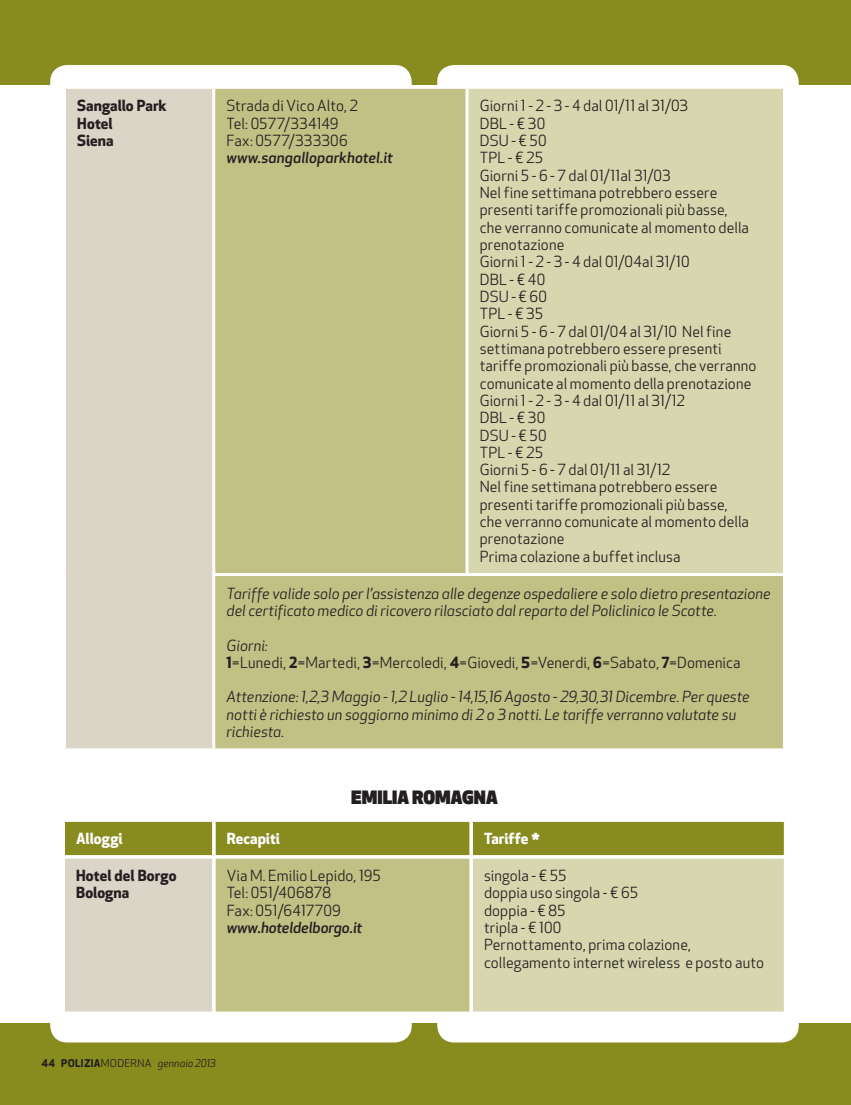
<style>
.page{position:relative;width:851px;height:1105px;background:#fff}
.page>*{position:absolute;margin:0;border:0;box-sizing:border-box;transform-origin:0 0}
.inserto__titolo_sezi{font:900 18px "Apex New";letter-spacing:.005em;color:#231f20}
.Testo_tabelle{font:15px/17.4px "Apex New";letter-spacing:.01em;color:#231f20}
.Testo_tabelle-2{font:italic 15px/17.2px "Apex New";color:#231f20}
.Testo_tabelle-3{font:italic 500 15px/17.4px "Apex New";color:#231f20}
.Testo_tabelle-4{font:700 15px/17.2px "Apex New";letter-spacing:.005em;color:#231f20}
.testo_corrente_n{font:700 15px "Apex New";color:#fff}
.t1{font:italic 10.5px "Apex New";color:#231f20}
.s1{font-style:italic}
.s2{font-weight:700}
.s3{font-weight:400;font-style:normal}
.s4{font-weight:700;font-style:normal}
.s5{font-style:normal}
</style>
<div class="page">
<hr style="left:850px;top:1024px;width:1px;height:81px;background:#888b1e">
<hr style="left:850px;top:0;width:1px;height:84px;background:#888b1e">
<div style="left:0;top:1024px;width:850px;height:81px;background:#888b1e"></div>
<div style="left:0;top:0;width:850px;height:84px;background:#888b1e"></div>
<div style="left:50px;top:65px;width:362px;height:977px;background:#fff;border-radius:17px"></div>
<div style="left:437px;top:65px;width:362px;height:977px;background:#fff;border-radius:17px"></div>
<div style="left:64px;top:87px;width:150px;height:663px;background:#dad5c6"></div>
<div style="left:215px;top:89px;width:568px;height:659px;background:#c1c185"></div>
<div style="left:467px;top:87px;width:317px;height:488px;background:#d7d7af"></div>
<hr style="left:63px;top:748px;width:151px;height:3px;background:#fff">
<hr style="left:63px;top:86px;width:151px;height:3px;background:#fff">
<hr style="left:63px;top:89px;width:3px;height:486px;background:#fff">
<hr style="left:212px;top:89px;width:3px;height:484px;background:#fff">
<hr style="left:467px;top:86px;width:319px;height:3px;background:#fff">
<hr style="left:465px;top:89px;width:3px;height:484px;background:#fff">
<hr style="left:783px;top:89px;width:3px;height:484px;background:#fff">
<hr style="left:63px;top:575px;width:3px;height:173px;background:#fff">
<hr style="left:212px;top:573px;width:255px;height:3px;background:#fff">
<hr style="left:212px;top:576px;width:3px;height:172px;background:#fff">
<hr style="left:467px;top:573px;width:319px;height:3px;background:#fff">
<div style="left:65px;top:822px;width:719px;height:33px;background:#888b1e"></div>
<div style="left:63px;top:857px;width:151px;height:156px;background:#dad5c6"></div>
<div style="left:214px;top:857px;width:257px;height:156px;background:#c1c185"></div>
<div style="left:471px;top:857px;width:314px;height:156px;background:#d7d7af"></div>
<hr style="left:212px;top:822px;width:3px;height:33px;background:#fff">
<hr style="left:62px;top:855px;width:152px;height:3px;background:#fff">
<hr style="left:214px;top:855px;width:257px;height:3px;background:#fff">
<hr style="left:212px;top:858px;width:3px;height:154px;background:#fff">
<hr style="left:471px;top:855px;width:316px;height:3px;background:#fff">
<hr style="left:62px;top:1012px;width:152px;height:3px;background:#fff">
<hr style="left:214px;top:1012px;width:257px;height:3px;background:#fff">
<hr style="left:471px;top:1012px;width:316px;height:3px;background:#fff">
<hr style="left:470px;top:822px;width:1px;height:33px;background:#fff">
<hr style="left:471px;top:822px;width:2px;height:33px;background:#fff">
<hr style="left:63px;top:858px;width:2px;height:154px;background:#fff">
<hr style="left:470px;top:858px;width:1px;height:154px;background:#fff">
<hr style="left:471px;top:858px;width:2px;height:154px;background:#fff">
<hr style="left:784px;top:858px;width:1px;height:154px;background:#fff">
<p class="Testo_tabelle" style="left:480px;top:97px;width:278px">Giorni 1 - 2 - 3 - 4 dal 01/11 al 31/03<br>DBL - € 30<br>DSU - € 50<br>TPL - € 25<br>Giorni 5 - 6 - 7 dal 01/11al 31/03<br>Nel fine settimana potrebbero essere presenti tariffe promozionali più basse,<br>che verranno comunicate al momento della prenotazione<br>Giorni 1 - 2 - 3 - 4 dal 01/04al 31/10<br>DBL - € 40<br>DSU - € 60<br>TPL - € 35<br>Giorni 5 - 6 - 7 dal 01/04 al 31/10 Nel fine settimana potrebbero essere presenti tariffe promozionali più basse, che verranno comunicate al momento della prenotazione<br>Giorni 1 - 2 - 3 - 4 dal 01/11 al 31/12<br>DBL - € 30<br>DSU - € 50<br>TPL - € 25<br>Giorni 5 - 6 - 7 dal 01/11 al 31/12<br>Nel fine settimana potrebbero essere presenti tariffe promozionali più basse,<br>che verranno comunicate al momento della prenotazione<br>Prima colazione a buffet inclusa</p>
<p class="Testo_tabelle-2" style="left:226px;top:584px;width:546px">Tariffe valide solo per l’assistenza alle degenze ospedaliere e solo dietro presentazione del certificato medico di ricovero rilasciato dal reparto del Policlinico le Scotte.</p>
<p class="Testo_tabelle" style="left:226px;top:636px;width:516px"><span class="s1">Giorni:<br></span><span class="s2">1</span>=Lunedi, <span class="s2">2</span>=Martedi, <span class="s2">3</span>=Mercoledi, <span class="s2">4</span>=Giovedi, <span class="s2">5</span>=Venerdi, <span class="s2">6</span>=Sabato, <span class="s2">7</span>=Domenica</p>
<p class="Testo_tabelle-2" style="left:226px;top:688px;width:525px">Attenzione: 1,2,3 Maggio - 1,2 Luglio - 14,15,16 Agosto - 29,30,31 Dicembre. Per queste notti è richiesto un soggiorno minimo di 2 o 3 notti. Le tariffe verranno valutate su richiesta.</p>
<p class="Testo_tabelle-4" style="left:77px;top:97px;width:91px">Sangallo Park<br>Hotel<br>Siena</p>
<p class="Testo_tabelle" style="left:226px;top:97px;width:133px">Strada di Vico Alto, 2<br>Tel: 0577/334149</p>
<p class="Testo_tabelle-3" style="left:226px;top:132px;width:168px"><span class="s3">Fax: 0577/333306 </span>www.sangalloparkhotel.it</p>
<p class="inserto__titolo_sezi" style="left:351px;top:786px;width:148px">EMILIA ROMAGNA</p>
<p class="testo_corrente_n" style="left:76px;top:828px;width:48px">Alloggi</p>
<p class="testo_corrente_n" style="left:227px;top:828px;width:55px">Recapiti</p>
<p class="testo_corrente_n" style="left:484px;top:828px;width:58px">Tariffe *</p>
<p class="Testo_tabelle-4" style="left:76px;top:866px;width:102px">Hotel del Borgo</p>
<p class="Testo_tabelle-4" style="left:76px;top:884px;width:55px">Bologna</p>
<p class="Testo_tabelle" style="left:227px;top:867px;width:156px">Via M. Emilio Lepido, 195</p>
<p class="Testo_tabelle" style="left:227px;top:884px;width:106px">Tel: 051/406878</p>
<p class="Testo_tabelle" style="left:227px;top:901px;width:116px">Fax: 051/6417709</p>
<p class="Testo_tabelle-3" style="left:227px;top:919px;width:137px">www.hoteldelborgo.it</p>
<p class="Testo_tabelle" style="left:484px;top:867px;width:84px">singola - € 55</p>
<p class="Testo_tabelle" style="left:484px;top:884px;width:156px">doppia uso singola - € 65</p>
<p class="Testo_tabelle" style="left:484px;top:901px;width:83px">doppia - € 85</p>
<p class="Testo_tabelle" style="left:484px;top:919px;width:79px">tripla - € 100</p>
<p class="Testo_tabelle" style="left:484px;top:936px;width:282px">Pernottamento, prima colazione, collegamento internet wireless e posto auto</p>
<p class="t1" style="left:42px;top:1056px;width:176px"><span class="s4">44 POLIZIA</span><span class="s5">MODERNA</span> gennaio 2013</p>
</div>
